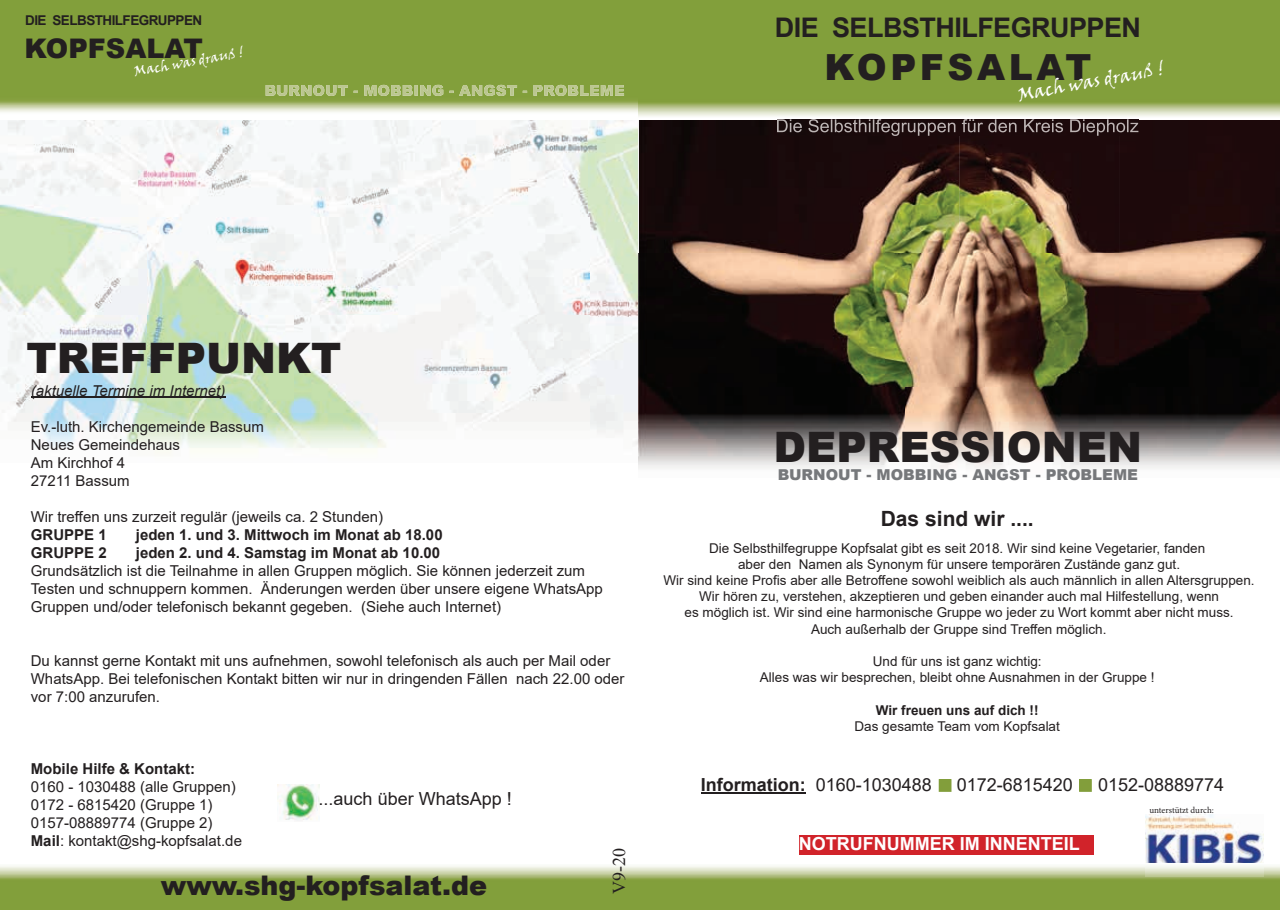
<style>
.page{position:relative;width:1280px;height:910px;background:#fff}
.page>*{position:absolute;margin:0;border:0;box-sizing:border-box;transform-origin:0 0}
.t1{font:900 42px "Arial";color:#231f20}
.t2{font:900 36px "Arial";letter-spacing:.1em;color:#231f20}
.t3{font:900 27px "Arial";color:#231f20}
.t4{font:700 27px "Arial";letter-spacing:-.02em;color:#231f20}
.t5{font:700 21px "Arial";color:#231f20}
.t6{font:18px "Arial";color:#231f20}
.t7{font:700 18px "Arial";color:#231f20}
.t8{font:700 18px "Arial";color:#fff}
.t9{font:18px "Viner Hand ITC";color:#fff}
.t10{font:18px "Times New Roman";color:#231f20}
.t11{font:15px/18px "Arial";color:#231f20}
.t12{font:700 15px "Arial";color:#231f20}
.t13{font:900 15px "Arial";color:#76787b}
.t14{font:italic 15px "Arial";color:#231f20}
.t15{font:13.5px/16.2px "Arial";color:#231f20;text-align:center}
.t16{font:700 13.5px "Arial";color:#231f20}
.t17{font:700 13.5px "Arial";letter-spacing:-.04em;color:#231f20}
.t18{font:13.5px "Viner Hand ITC";color:#fff}
.t19{font:9px "Minion Pro";letter-spacing:-.005em;color:#231f20}
.s1{font-weight:700}
.s2{font-weight:400}
</style>
<div class="page">
<img style="left:1145px;top:814px;width:118px;height:49px">
<img style="left:0;top:866px;width:1280px;height:44px">
<img style="left:1145px;top:866px;width:118px;height:10px">
<img style="left:639px;top:119px;width:641px;height:350px">
<div style="left:0;top:0;width:1280px;height:117px;background:#829f3b"></div>
<img style="left:639px;top:91px;width:641px;height:26px">
<img style="left:777px;top:119px;width:361px;height:17px">
<hr style="left:701px;top:792px;width:105px;height:2px;background:#231f20">
<svg style="left:939px;top:779px;width:12px;height:13px"></svg>
<svg style="left:1079px;top:779px;width:13px;height:13px"></svg>
<div style="left:799px;top:836px;width:294px;height:19px;background:#d1232a"></div>
<img style="left:0;top:97px;width:638px;height:357px">
<hr style="left:31px;top:397px;width:194px;height:1px;background:#231f20">
<img style="left:277px;top:785px;width:42px;height:36px">
<img style="left:266px;top:85px;width:358px;height:11px">
<p class="t17" style="left:25px;top:11px;width:179px">DIE SELBSTHILFEGRUPPEN</p>
<h3 class="t3" style="left:24px;top:28px;width:180px">KOPFSALAT</h3>
<p class="t18" style="left:133px;top:63px;width:113px;rotate:-10deg">Mach was drauß !</p>
<h3 class="t4" style="left:775px;top:8px;width:368px">DIE SELBSTHILFEGRUPPEN</h3>
<h2 class="t2" style="left:824px;top:41px;width:269px">KOPFSALAT</h2>
<p class="t9" style="left:1016px;top:83px;width:150px;rotate:-10deg">Mach was drauß !</p>
<h1 class="t1" style="left:26px;top:328px;width:316px">TREFFPUNKT</h1>
<p class="t14" style="left:31px;top:381px;width:196px">(aktuelle Termine im Internet)</p>
<p class="t11" style="left:31px;top:417px;width:235px">Ev.-luth. Kirchengemeinde Bassum<br>Neues Gemeindehaus<br>Am Kirchhof 4<br>27211 Bassum</p>
<p class="t11" style="left:31px;top:507px;width:354px">Wir treffen uns zurzeit regulär (jeweils ca. 2 Stunden)</p>
<p class="t12" style="left:31px;top:524px;width:77px">GRUPPE 1</p>
<p class="t12" style="left:136px;top:524px;width:308px">jeden 1. und 3. Mittwoch im Monat ab 18.00</p>
<p class="t12" style="left:31px;top:542px;width:77px">GRUPPE 2</p>
<p class="t12" style="left:136px;top:542px;width:306px">jeden 2. und 4. Samstag im Monat ab 10.00</p>
<p class="t11" style="left:31px;top:561px;width:573px">Grundsätzlich ist die Teilnahme in allen Gruppen möglich. Sie können jederzeit zum<br>Testen und schnuppern kommen. Änderungen werden über unsere eigene WhatsApp<br>Gruppen und/oder telefonisch bekannt gegeben. (Siehe auch Internet)</p>
<p class="t11" style="left:31px;top:651px;width:595px">Du kannst gerne Kontakt mit uns aufnehmen, sowohl telefonisch als auch per Mail oder<br>WhatsApp. Bei telefonischen Kontakt bitten wir nur in dringenden Fällen nach 22.00 oder vor 7:00 anzurufen.</p>
<p class="t12" style="left:31px;top:758px;width:166px">Mobile Hilfe &amp; Kontakt:</p>
<p class="t11" style="left:31px;top:777px;width:213px">0160 - 1030488 (alle Gruppen)<br>0172 - 6815420 (Gruppe 1)<br>0157-08889774 (Gruppe 2)<br><span class="s1">Mail</span>: kontakt@shg-kopfsalat.de</p>
<p class="t6" style="left:319px;top:786px;width:195px">...auch über WhatsApp !</p>
<h3 class="t3" style="left:161px;top:865px;width:328px">www.shg-kopfsalat.de</h3>
<p class="t10" style="left:606px;top:894px;width:47px;rotate:-90deg">V9-20</p>
<h1 class="t1" style="left:774px;top:416px;width:370px">DEPRESSIONEN</h1>
<p class="t13" style="left:778px;top:463px;width:362px">BURNOUT - MOBBING - ANGST - PROBLEME</p>
<h3 class="t5" style="left:881px;top:503px;width:154px">Das sind wir ....</h3>
<p class="t15" style="left:663px;top:540px;width:593px">Die Selbsthilfegruppe Kopfsalat gibt es seit 2018. Wir sind keine Vegetarier, fanden<br>aber den Namen als Synonym für unsere temporären Zustände ganz gut.<br>Wir sind keine Profis aber alle Betroffene sowohl weiblich als auch männlich in allen Altersgruppen.<br>Wir hören zu, verstehen, akzeptieren und geben einander auch mal Hilfestellung, wenn<br>es möglich ist. Wir sind eine harmonische Gruppe wo jeder zu Wort kommt aber nicht muss.<br>Auch außerhalb der Gruppe sind Treffen möglich.</p>
<p class="t15" style="left:760px;top:653px;width:396px">Und für uns ist ganz wichtig:<br>Alles was wir besprechen, bleibt ohne Ausnahmen in der Gruppe !</p>
<p class="t16" style="left:876px;top:700px;width:164px">Wir freuen uns auf dich !!</p>
<p class="t15" style="left:854px;top:718px;width:207px">Das gesamte Team vom Kopfsalat</p>
<p class="t7" style="left:701px;top:772px;width:233px">Information: <span class="s2">0160-1030488</span></p>
<p class="t6" style="left:957px;top:772px;width:118px">0172-6815420</p>
<p class="t6" style="left:1098px;top:772px;width:128px">0152-08889774</p>
<p class="t8" style="left:799px;top:831px;width:282px">NOTRUFNUMMER IM INNENTEIL</p>
<p class="t19" style="left:1149px;top:804px;width:66px">unterstützt durch:</p>
</div>
